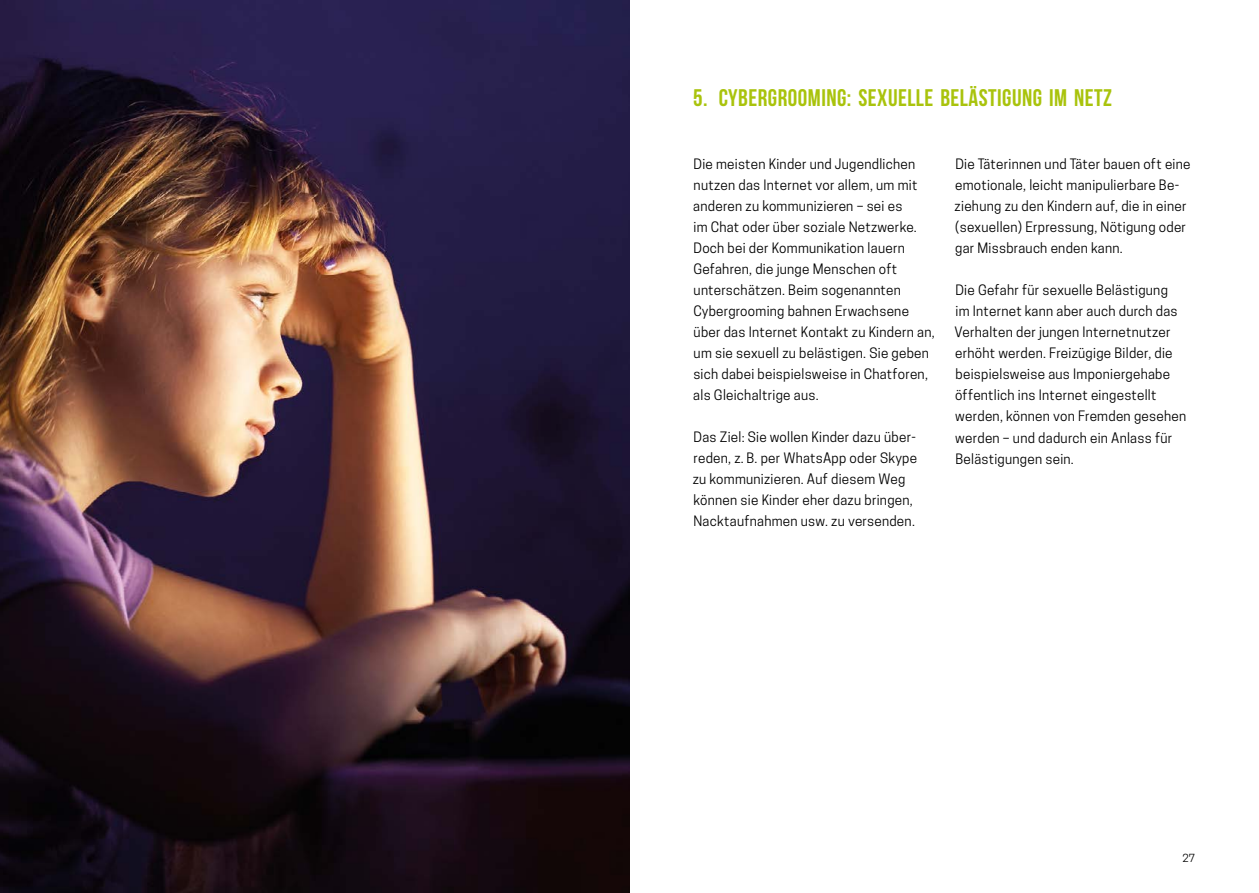
<style>
.page{position:relative;width:1259px;height:893px;background:#fff}
.page>*{position:absolute;margin:0;border:0;box-sizing:border-box;transform-origin:0 0}
.t1{font:700 24px "Bebas Neue";letter-spacing:.02em;color:#a9c30c}
.t2{font:13.5px/21px "Cooper Hewitt";letter-spacing:.02em;color:#000}
.t3{font:10.5px "Cooper Hewitt";color:#000}
</style>
<div class="page">
<img style="left:0;top:0;width:629px;height:893px">
<h1 class="t1" style="left:693px;top:85px;width:420px">5. CYBERGROOMING: SEXUELLE BELÄSTIGUNG IM NETZ</h1>
<p class="t2" style="left:693px;top:154px;width:243px">Die meisten Kinder und Jugendlichen nutzen das Internet vor allem, um mit anderen zu kommunizieren – sei es<br>im Chat oder über soziale Netzwerke.<br>Doch bei der Kommunikation lauern Gefahren, die junge Menschen oft unterschätzen. Beim sogenannten Cybergrooming bahnen Erwachsene über das Internet Kontakt zu Kindern an, um sie sexuell zu belästigen. Sie geben sich dabei beispielsweise in Chatforen, als Gleichaltrige aus.</p>
<p class="t2" style="left:692px;top:427px;width:226px">Das Ziel: Sie wollen Kinder dazu über&shy;reden, z. B. per WhatsApp oder Skype zu kommunizieren. Auf diesem Weg können sie Kinder eher dazu bringen, Nacktaufnahmen usw. zu versenden.</p>
<p class="t2" style="left:954px;top:154px;width:237px">Die Täterinnen und Täter bauen oft eine emotionale, leicht manipulierbare Be&shy;ziehung zu den Kindern auf, die in einer (sexuellen) Erpressung, Nötigung oder gar Missbrauch enden kann.</p>
<p class="t2" style="left:954px;top:280px;width:233px">Die Gefahr für sexuelle Belästigung<br>im Internet kann aber auch durch das Verhalten der jungen Internetnutzer erhöht werden. Freizügige Bilder, die beispielsweise aus Imponiergehabe öffentlich ins Internet eingestellt werden, können von Fremden gesehen werden – und dadurch ein Anlass für Belästigungen sein.</p>
<p class="t3" style="left:1182px;top:852px;width:14px">27</p>
</div>
